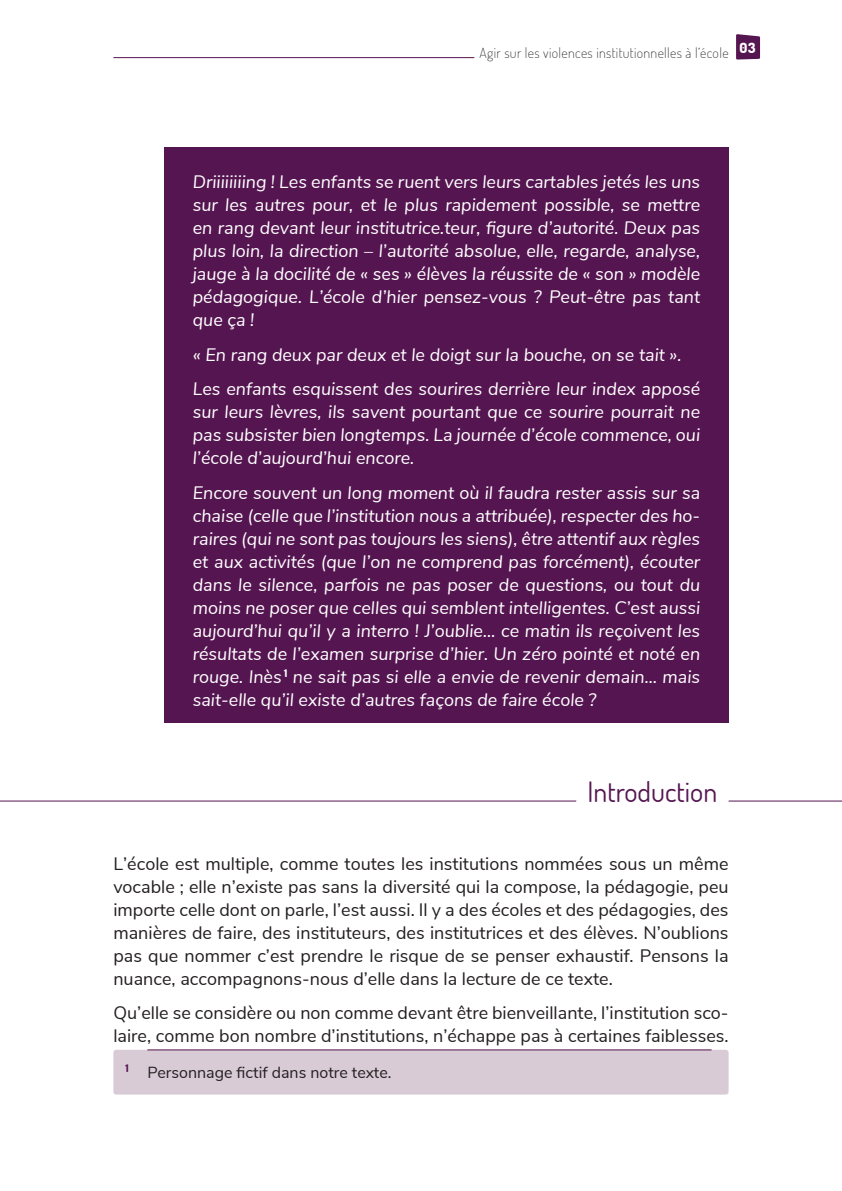
<style>
.page{position:relative;width:842px;height:1191px;background:#fff}
.page>*{position:absolute;margin:0;border:0;box-sizing:border-box;transform-origin:0 0}
.t1{font:28px "Dosis";color:#551551}
.t2{font:italic 18px/23px "Nunito Sans";color:#fff;text-align:justify}
.t3{font:18px/23px "Nunito Sans";color:#231f20;text-align:justify}
.t4{font:16px "Nunito Sans";color:#231f20}
.t5{font:200 14px "Dosis";letter-spacing:.025em;color:#231f20}
</style>
<div class="page">
<hr style="left:113px;top:57px;width:616px;height:1px;background:#551551">
<div style="left:474px;top:52px;width:260px;height:10px;background:#fff"></div>
<svg style="left:736px;top:34px;width:24px;height:26px"></svg>
<div style="left:113px;top:1049px;width:616px;height:45px;background:#d8cbd6;border-radius:3px"></div>
<div style="left:164px;top:147px;width:565px;height:197px;background:#551551"></div>
<div style="left:164px;top:320px;width:565px;height:58px;background:#551551"></div>
<div style="left:164px;top:354px;width:565px;height:128px;background:#551551"></div>
<div style="left:164px;top:457px;width:565px;height:266px;background:#551551"></div>
<hr style="left:0;top:800px;width:842px;height:1px;background:#551551">
<div style="left:576px;top:796px;width:153px;height:8px;background:#fff"></div>
<hr style="left:147px;top:1049px;width:564px;height:1px;background:#551551">
<p class="t5" style="left:480px;top:44px;width:278px">Agir sur les violences institutionnelles à l’école <sup>03</sup></p>
<p class="t2" style="left:193px;top:170px;width:509px">Driiiiiiiing ! Les enfants se ruent vers leurs cartables jetés les uns sur les autres pour, et le plus rapidement possible, se mettre en rang devant leur institutrice.teur, figure d’autorité. Deux pas plus loin, la direction – l’autorité absolue, elle, regarde, analyse, jauge à la docilité de « ses » élèves la réussite de « son » modèle pédagogique. L’école d’hier pensez-vous ? Peut-être pas tant que ça !</p>
<p class="t2" style="left:193px;top:336px;width:509px;line-height:34.4px">« En rang deux par deux et le doigt sur la bouche, on se tait ».<br>Les enfants esquissent des sourires derrière leur index apposé</p>
<p class="t2" style="left:193px;top:399px;width:509px">sur leurs lèvres, ils savent pourtant que ce sourire pourrait ne pas subsister bien longtemps. La journée d’école commence, oui l’école d’aujourd’hui encore.</p>
<p class="t2" style="left:193px;top:480px;width:509px">Encore souvent un long moment où il faudra rester assis sur sa chaise (celle que l’institution nous a attribuée), respecter des ho&shy;raires (qui ne sont pas toujours les siens), être attentif aux règles et aux activités (que l’on ne comprend pas forcément), écouter dans le silence, parfois ne pas poser de questions, ou tout du moins ne poser que celles qui semblent intelligentes. C’est aussi aujourd’hui qu’il y a interro ! J’oublie… ce matin ils reçoivent les résultats de l’examen surprise d’hier. Un zéro pointé et noté en rouge. Inès <sup>1</sup> ne sait pas si elle a envie de revenir demain… mais sait-elle qu’il existe d’autres façons de faire école ?</p>
<h1 class="t1" style="left:588px;top:773px;width:131px">Introduction</h1>
<p class="t3" style="left:113px;top:851px;width:617px">L’école est multiple, comme toutes les institutions nommées sous un même vocable ; elle n’existe pas sans la diversité qui la compose, la pédagogie, peu importe celle dont on parle, l’est aussi. Il y a des écoles et des pédagogies, des manières de faire, des instituteurs, des institutrices et des élèves. N’oublions pas que nommer c’est prendre le risque de se penser exhaustif. Pensons la nuance, accompagnons-nous d’elle dans la lecture de ce texte.</p>
<p class="t3" style="left:113px;top:1000px;width:617px">Qu’elle se considère ou non comme devant être bienveillante, l’institution sco&shy;laire, comme bon nombre d’institutions, n’échappe pas à certaines faiblesses.</p>
<p class="t4" style="left:125px;top:1060px;width:268px"><sup>1</sup> Personnage fictif dans notre texte.</p>
</div>
